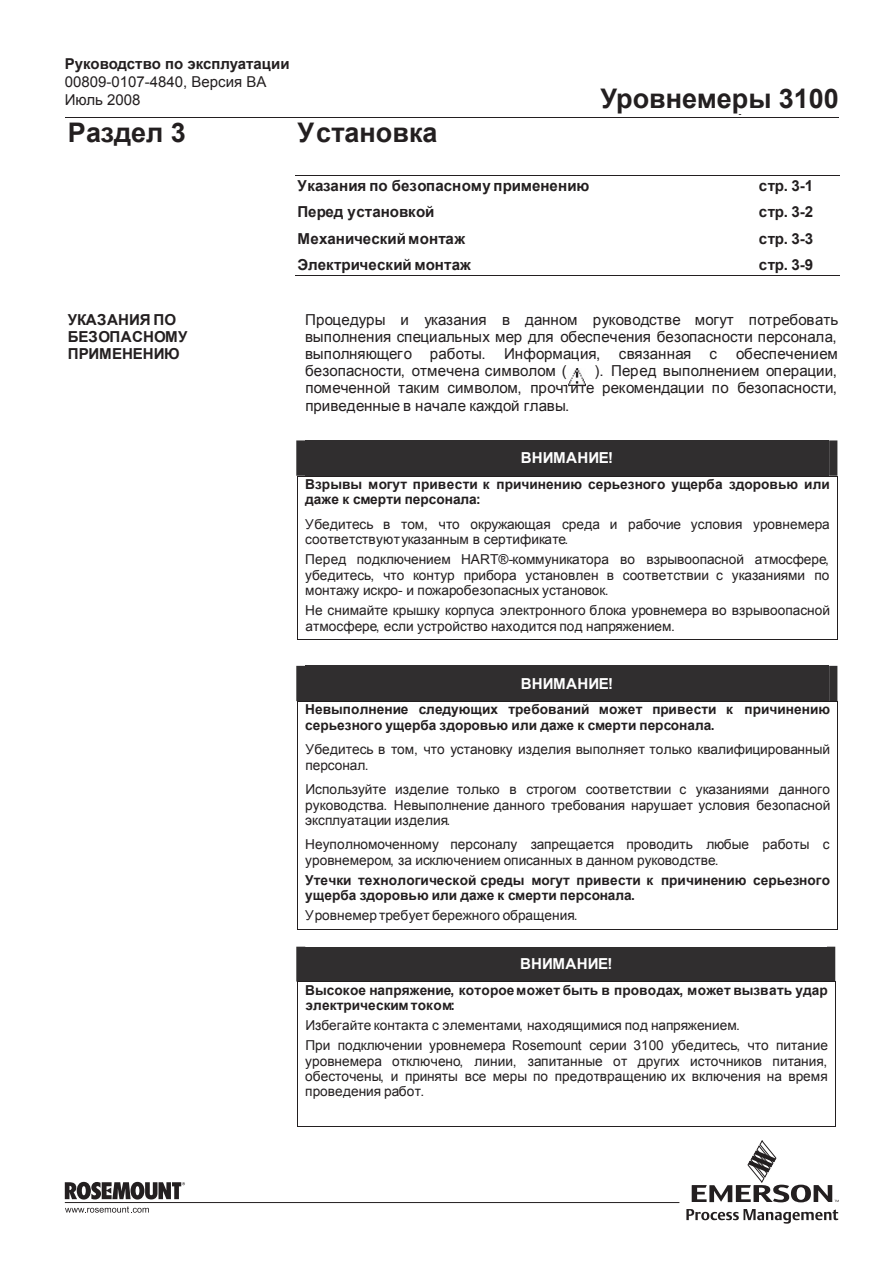
<style>
.page{position:relative;width:893px;height:1263px;background:#fff}
.page>*{position:absolute;margin:0;border:0;box-sizing:border-box;transform-origin:0 0}
.t1{font:700 27px "Arial";color:#231f20}
.t2{font:700 27px "Arial";color:#231f20}
.t3{font:24.15px "Arial";color:#231f20}
.t4{font:15.15px/17.1px "Arial";color:#231f20;text-align:justify}
.t5{font:700 15.15px/17.1px "Arial";color:#231f20}
.t6{font:700 15.15px "Arial";color:#231f20}
.t7{font:700 15.15px "Arial";color:#fff}
.t8{font:15px/18px "Arial";color:#231f20}
.t9{font:700 15px "Arial";color:#231f20}
.t10{font:13.65px/15.3px "Arial";color:#231f20}
.t11{font:700 13.65px/15.5px "Arial";color:#231f20}
.s1{font-weight:400}
.s2{font-style:inherit}
</style>
<div class="page">
<hr style="left:66px;top:117px;width:773px;height:1px;background:#231f20">
<hr style="left:295px;top:175px;width:544px;height:1px;background:#231f20">
<hr style="left:295px;top:275px;width:544px;height:1px;background:#231f20">
<div style="left:296px;top:440px;width:542px;height:37px;background:#302e2f"></div>
<hr style="left:297px;top:476px;width:1px;height:163px;background:#231f20">
<hr style="left:298px;top:639px;width:539px;height:1px;background:#231f20">
<hr style="left:837px;top:476px;width:1px;height:163px;background:#231f20">
<div style="left:296px;top:666px;width:542px;height:36px;background:#302e2f"></div>
<hr style="left:297px;top:702px;width:1px;height:227px;background:#231f20">
<hr style="left:298px;top:929px;width:539px;height:1px;background:#231f20">
<hr style="left:837px;top:702px;width:1px;height:227px;background:#231f20">
<div style="left:296px;top:947px;width:540px;height:35px;background:#302e2f"></div>
<hr style="left:297px;top:982px;width:1px;height:144px;background:#231f20">
<hr style="left:298px;top:1126px;width:537px;height:1px;background:#231f20">
<hr style="left:835px;top:982px;width:1px;height:144px;background:#231f20">
<img style="left:568px;top:369px;width:18px;height:16px">
<hr style="left:65px;top:1202px;width:614px;height:1px;background:#231f20">
<svg style="left:686px;top:1140px;width:153px;height:84px"></svg>
<svg style="left:65px;top:1182px;width:120px;height:17px"></svg>
<svg style="left:65px;top:1206px;width:84px;height:7px"></svg>
<p class="t5" style="left:68px;top:54px;width:230px">Руководствопо эксплуатации<br><span class="s1">00809-0100-4840,</span><span class="s1">Версия</span> <span class="s1">BA</span></p>
<p class="t4" style="left:68px;top:96px;width:78px">Июль <span class="s2">2008</span></p>
<h2 class="t3" style="left:583px;top:85px;width:257px">Rosemount <span class="s2">серии</span> 3100</h2>
<h1 class="t1" style="left:68px;top:115px;width:120px">Раздел <span class="s2">3</span></h1>
<h1 class="t1" style="left:297px;top:115px;width:142px">Установка</h1>
<p class="t5" style="left:297px;top:178px;width:293px">Указания по безопасному применению</p>
<p class="t6" style="left:759px;top:176px;width:56px"><span class="s2">стр</span>. 3-1</p>
<p class="t5" style="left:297px;top:204px;width:139px">Перед установкой</p>
<p class="t6" style="left:759px;top:202px;width:56px"><span class="s2">стр</span>. 3-2</p>
<p class="t5" style="left:297px;top:230px;width:169px">Механическиймонтаж</p>
<p class="t6" style="left:759px;top:228px;width:56px"><span class="s2">стр</span>. 3-3</p>
<p class="t5" style="left:297px;top:257px;width:175px">Электрический монтаж</p>
<p class="t6" style="left:759px;top:255px;width:56px"><span class="s2">стр</span>. 3-9</p>
<p class="t9" style="left:65px;top:54px;width:226px">Руководство по эксплуатации</p>
<p class="t8" style="left:65px;top:73px;width:203px">00809-0107-4840, Версия BA<br>Июль 2008</p>
<h1 class="t2" style="left:600px;top:81px;width:240px">Уровнемеры 3100</h1>
<p class="t5" style="left:68px;top:311px;width:121px">УКАЗАНИЯ ПО<br>БЕЗОПАСНОМУ<br>ПРИМЕНЕНИЮ</p>
<p class="t4" style="left:305px;top:311px;width:534px">Процедуры и указания в данном руководстве могут потребовать выполнения специальных мер для обеспечения безопасности персонала<span class="s2">, </span>выполняющего работы<span class="s2">.</span> Информация<span class="s2">,</span> связанная с</p>
<p class="t4" style="left:736px;top:345px;width:103px">обеспечением</p>
<p class="t4" style="left:305px;top:362px;width:263px">безопасности<span class="s2">,</span> отмечена символом <span class="s2">(</span></p>
<p class="t4" style="left:305px;top:362px;width:533px;text-indent:289px"><span class="s2">).</span> Перед выполнением операции<span class="s2">, </span>помеченной таким символом<span class="s2">,</span> прочтите рекомендации по безопасности<span class="s2">, </span>приведенные в начале каждой главы<span class="s2">.</span></p>
<p class="t7" style="left:521px;top:448px;width:94px">ВНИМАНИЕ<span class="s2">!</span></p>
<p class="t11" style="left:305px;top:477px;width:526px">Взрывы могут привести к причинению серьезного ущерба здоровью или даже к смерти персонала<span class="s2">:</span></p>
<p class="t10" style="left:305px;top:516px;width:526px">Убедитесь в том<span class="s2">,</span> что окружающая среда и рабочие условия уровнемера соответствуютуказанным в сертификате<span class="s2">.</span></p>
<p class="t10" style="left:305px;top:552px;width:526px;text-align:justify">Перед подключением <span class="s2">HART®-</span>коммуникатора во взрывоопасной атмосфере<span class="s2">, </span>убедитесь<span class="s2">,</span> что контур прибора установлен в соответствии с указаниями по монтажу искро<span class="s2">-</span> и пожаробезопасных установок<span class="s2">.</span></p>
<p class="t10" style="left:305px;top:603px;width:526px">Не снимайте крышку корпуса электронного блока уровнемера во взрывоопасной атмосфере<span class="s2">,</span> если устройство находится под напряжением<span class="s2">.</span></p>
<p class="t7" style="left:521px;top:673px;width:94px">ВНИМАНИЕ<span class="s2">!</span></p>
<p class="t11" style="left:305px;top:702px;width:526px">Невыполнение следующих требований может привести к причинению серьезного ущерба здоровью или даже к смерти персонала<span class="s2">.</span></p>
<p class="t10" style="left:305px;top:742px;width:526px">Убедитесь в том<span class="s2">,</span> что установку изделия выполняет только квалифицированный персонал<span class="s2">.</span></p>
<p class="t10" style="left:305px;top:782px;width:527px;text-align:justify">Используйте изделие только в строгом соответствии с указаниями данного руководства<span class="s2">.</span> Невыполнение данного требования нарушает условия безопасной эксплуатации изделия<span class="s2">.</span></p>
<p class="t10" style="left:305px;top:837px;width:526px">Неуполномоченному персоналу запрещается проводить любые работы с уровнемером<span class="s2">,</span> за исключением описанных в данном руководстве<span class="s2">.</span></p>
<p class="t11" style="left:305px;top:873px;width:526px">Утечки технологической среды могут привести к причинению серьезного ущерба здоровью или даже к смерти персонала<span class="s2">.</span></p>
<p class="t10" style="left:305px;top:908px;width:274px">Уровнемер требует бережного обращения<span class="s2">.</span></p>
<p class="t7" style="left:520px;top:954px;width:94px">ВНИМАНИЕ<span class="s2">!</span></p>
<p class="t11" style="left:305px;top:982px;width:524px">Высокое напряжение<span class="s2">,</span> котороеможет быть в проводах<span class="s2">,</span> может вызвать удар электрическим током<span class="s2">:</span></p>
<p class="t10" style="left:305px;top:1015px;width:524px;line-height:20.5px">Избегайте контакта с элементами<span class="s2">,</span> находящимися под напряжением<span class="s2">.<br></span>При подключении уровнемера <span class="s2">Rosemount</span> серии <span class="s2">3100</span> убедитесь<span class="s2">,</span> что питание</p>
<p class="t10" style="left:305px;top:1053px;width:524px;text-align:justify">уровнемера отключено<span class="s2">,</span> линии<span class="s2">,</span> запитанные от других источников питания<span class="s2">, </span>обесточены<span class="s2">,</span> и приняты все меры по предотвращению их включения на время проведения работ<span class="s2">.</span></p>
</div>
